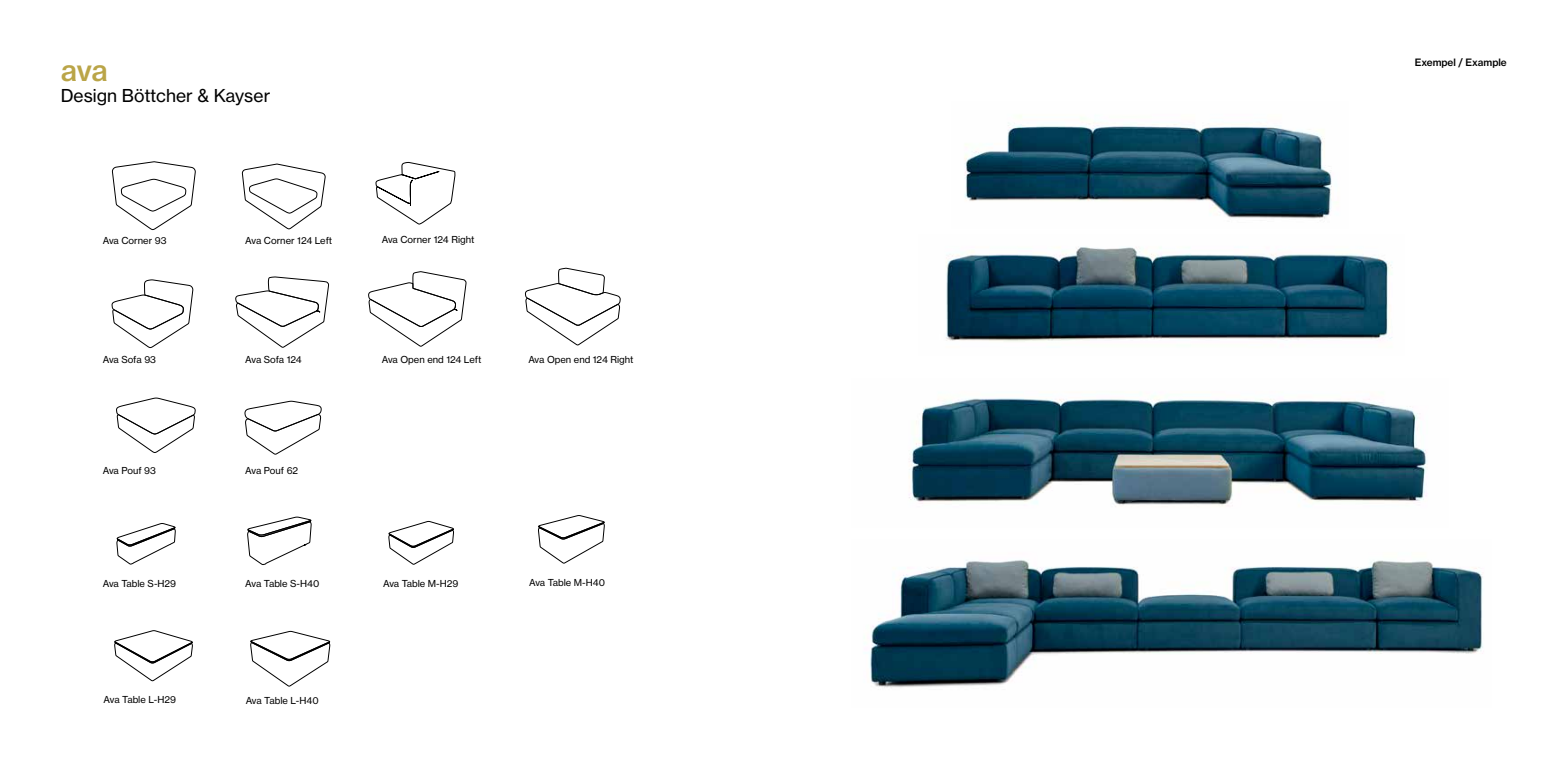
<style>
.page{position:relative;width:1560px;height:780px;background:#fff}
.page>*{position:absolute;margin:0;border:0;box-sizing:border-box;transform-origin:0 0}
.t1{font:29px "N Haas Grotesk TX Std 65 Md";color:#baa548}
.t2{font:17.5px "N Haas Grotesk TX Std 55 Rg";color:#000}
.t3{font:10px "N Haas Grotesk TX Std 65 Md";color:#000}
.t4{font:9.5px "N Haas Grotesk TX Std 55 Rg";color:#000}
</style>
<div class="page">
<svg style="left:112px;top:161px;width:83px;height:69px"></svg>
<svg style="left:242px;top:164px;width:83px;height:65px"></svg>
<svg style="left:376px;top:162px;width:79px;height:62px"></svg>
<svg style="left:368px;top:271px;width:98px;height:75px"></svg>
<svg style="left:525px;top:268px;width:95px;height:77px"></svg>
<svg style="left:245px;top:401px;width:76px;height:53px"></svg>
<svg style="left:116px;top:398px;width:79px;height:54px"></svg>
<svg style="left:112px;top:279px;width:81px;height:69px"></svg>
<svg style="left:235px;top:277px;width:94px;height:70px"></svg>
<svg style="left:114px;top:630px;width:78px;height:51px"></svg>
<svg style="left:250px;top:631px;width:80px;height:55px"></svg>
<svg style="left:388px;top:521px;width:65px;height:43px"></svg>
<svg style="left:538px;top:515px;width:66px;height:48px"></svg>
<svg style="left:117px;top:523px;width:58px;height:41px"></svg>
<svg style="left:247px;top:517px;width:64px;height:47px"></svg>
<img style="left:946px;top:247px;width:446px;height:95px">
<img style="left:869px;top:560px;width:614px;height:128px">
<img style="left:909px;top:396px;width:518px;height:111px">
<img style="left:964px;top:115px;width:368px;height:104px">
<h1 class="t1" style="left:61px;top:52px;width:49px">ava</h1>
<h2 class="t2" style="left:61px;top:85px;width:211px">Design Böttcher &amp; Kayser</h2>
<p class="t4" style="left:103px;top:235px;width:65px">Ava Corner 93</p>
<p class="t4" style="left:245px;top:234px;width:88px">Ava Corner 124 Left</p>
<p class="t4" style="left:382px;top:234px;width:94px">Ava Corner 124 Right</p>
<p class="t4" style="left:103px;top:353px;width:55px">Ava Sofa 93</p>
<p class="t4" style="left:245px;top:353px;width:58px">Ava Sofa 124</p>
<p class="t4" style="left:382px;top:353px;width:101px">Ava Open end 124 Left</p>
<p class="t4" style="left:528px;top:354px;width:107px">Ava Open end 124 Right</p>
<p class="t4" style="left:103px;top:464px;width:55px">Ava Pouf 93</p>
<p class="t4" style="left:245px;top:464px;width:54px">Ava Pouf 62</p>
<p class="t4" style="left:103px;top:577px;width:75px">Ava Table S-H29</p>
<p class="t4" style="left:245px;top:577px;width:76px">Ava Table S-H40</p>
<p class="t4" style="left:529px;top:577px;width:77px">Ava Table M-H40</p>
<p class="t4" style="left:383px;top:577px;width:77px">Ava Table M-H29</p>
<p class="t4" style="left:104px;top:694px;width:74px">Ava Table L-H29</p>
<p class="t4" style="left:246px;top:694px;width:74px">Ava Table L-H40</p>
<p class="t3" style="left:1414px;top:56px;width:94px">Exempel / Example</p>
</div>
